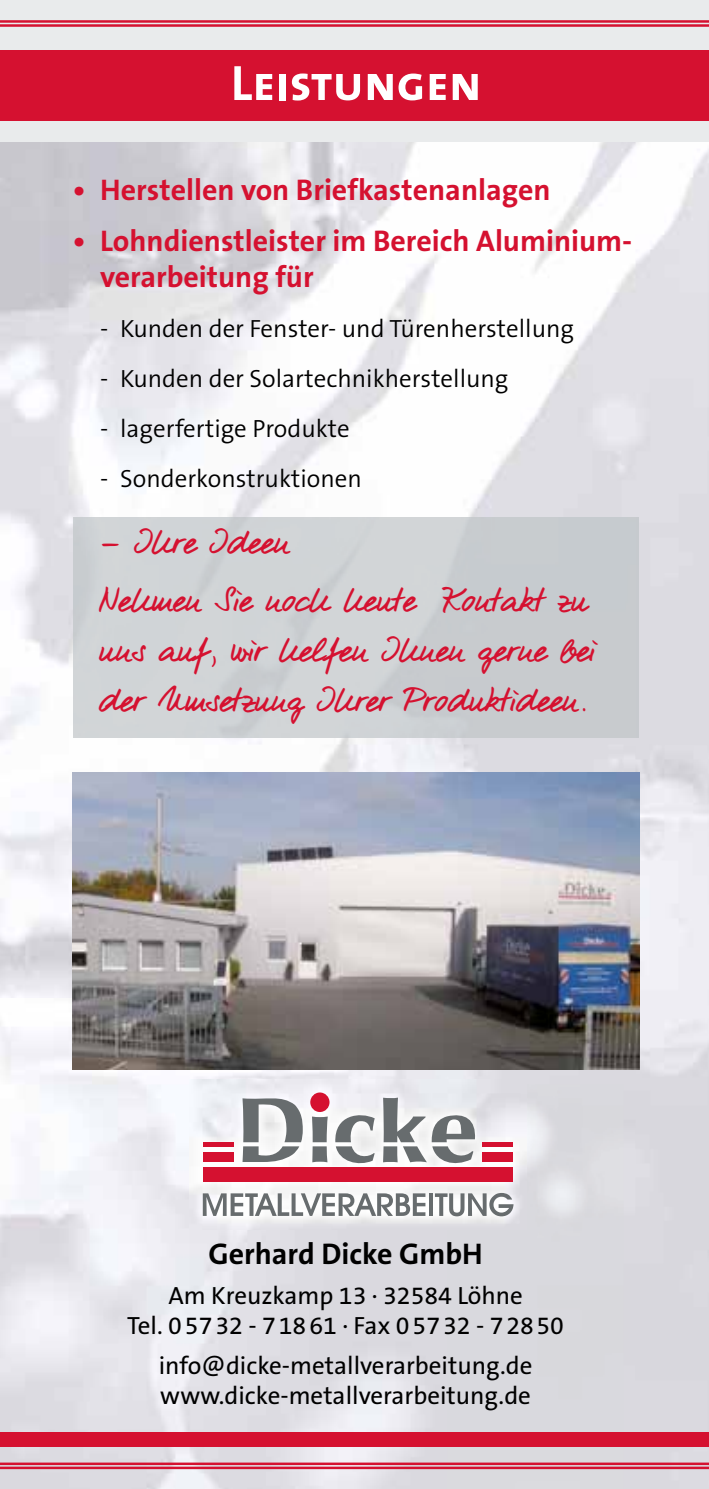
<style>
.page{position:relative;width:709px;height:1489px;background:#fff}
.page>*{position:absolute;margin:0;border:0;box-sizing:border-box;transform-origin:0 0}
.t1{font:50px "The Sans Bold Caps";color:#fff}
.t2{font:35px/57.5px "WARSTEINER01";color:#d51130}
.t3{font:700 30px/36px "The Sans B7";color:#d51130}
.t4{font:700 30px "The Sans B7";color:#000}
.t5{font:25px/30px "The Sans B5 Plain";color:#000;text-align:center}
.t6{font:300 25px "The Sans B4";color:#000}
</style>
<div class="page">
<img style="left:0;top:142px;width:90px;height:856px">
<img style="left:623px;top:573px;width:86px;height:915px">
<img style="left:90px;top:737px;width:533px;height:347px">
<img style="left:0;top:998px;width:91px;height:490px">
<img style="left:90px;top:1084px;width:177px;height:404px">
<div style="left:446px;top:1084px;width:177px;height:404px;background:#d9d9de"></div>
<img style="left:267px;top:1229px;width:179px;height:259px">
<div style="left:0;top:0;width:709px;height:142px;background:#e9ebec"></div>
<div style="left:0;top:50px;width:709px;height:70px;background:#d51130"></div>
<div style="left:0;top:1431px;width:709px;height:15px;background:#d51130"></div>
<hr style="left:0;top:20px;width:709px;height:3px;background:#d51130">
<hr style="left:0;top:1462px;width:709px;height:2px;background:#d51130">
<hr style="left:0;top:24px;width:709px;height:3px;background:#d51130">
<hr style="left:0;top:1466px;width:709px;height:2px;background:#d51130">
<img style="left:189px;top:1079px;width:337px;height:150px">
<hr style="left:203px;top:1177px;width:309px;height:4px;background:#d51130">
<hr style="left:203px;top:1172px;width:309px;height:4px;background:#d51130">
<hr style="left:203px;top:1167px;width:309px;height:4px;background:#d51130">
<hr style="left:203px;top:1157px;width:31px;height:4px;background:#d51130">
<hr style="left:482px;top:1157px;width:30px;height:4px;background:#d51130">
<hr style="left:203px;top:1152px;width:31px;height:4px;background:#d51130">
<hr style="left:482px;top:1152px;width:30px;height:4px;background:#d51130">
<hr style="left:203px;top:1142px;width:31px;height:4px;background:#d51130">
<hr style="left:482px;top:1142px;width:30px;height:4px;background:#d51130">
<svg style="left:203px;top:1193px;width:222px;height:22px"></svg>
<hr style="left:429px;top:1193px;width:4px;height:22px;background:#676c6e">
<svg style="left:435px;top:1192px;width:78px;height:24px"></svg>
<svg style="left:310px;top:1092px;width:19px;height:19px"></svg>
<svg style="left:242px;top:1094px;width:234px;height:73px"></svg>
<img style="left:73px;top:772px;width:567px;height:297px">
<h1 class="t1" style="left:231px;top:41px;width:252px">Leistungen</h1>
<p class="t3" style="left:73px;top:172px;width:479px">• Herstellen von Briefkastenanlagen</p>
<p class="t3" style="left:100px;top:223px;width:533px;text-indent:-28px">• Lohndienstleister im Bereich Aluminium&shy;verarbeitung für</p>
<p class="t6" style="left:100px;top:315px;width:475px">- Kunden der Fenster- und Türenherstellung</p>
<p class="t6" style="left:100px;top:365px;width:410px">- Kunden der Solartechnikherstellung</p>
<p class="t6" style="left:100px;top:415px;width:251px">- lagerfertige Produkte</p>
<p class="t6" style="left:100px;top:465px;width:263px">- Sonderkonstruktionen</p>
<h2 class="t2" style="left:99px;top:514px;width:490px">- Ihre Ideen<br>Nehmen Sie noch heute Kontakt zu</h2>
<h2 class="t2" style="left:99px;top:625px;width:497px;line-height:50px">uns auf, wir helfen Ihnen gerne bei der Umsetzung Ihrer Produktideen.</h2>
<p class="t4" style="left:208px;top:1237px;width:276px">Gerhard Dicke GmbH</p>
<p class="t5" style="left:127px;top:1281px;width:438px">Am Kreuzkamp 13 · 32584 Löhne<br>Tel. 0 57 32 - 7 18 61 · Fax 0 57 32 - 7 2850</p>
<p class="t5" style="left:159px;top:1351px;width:375px;text-align:left">info@dicke-metallverarbeitung.de www.dicke-metallverarbeitung.de</p>
</div>
